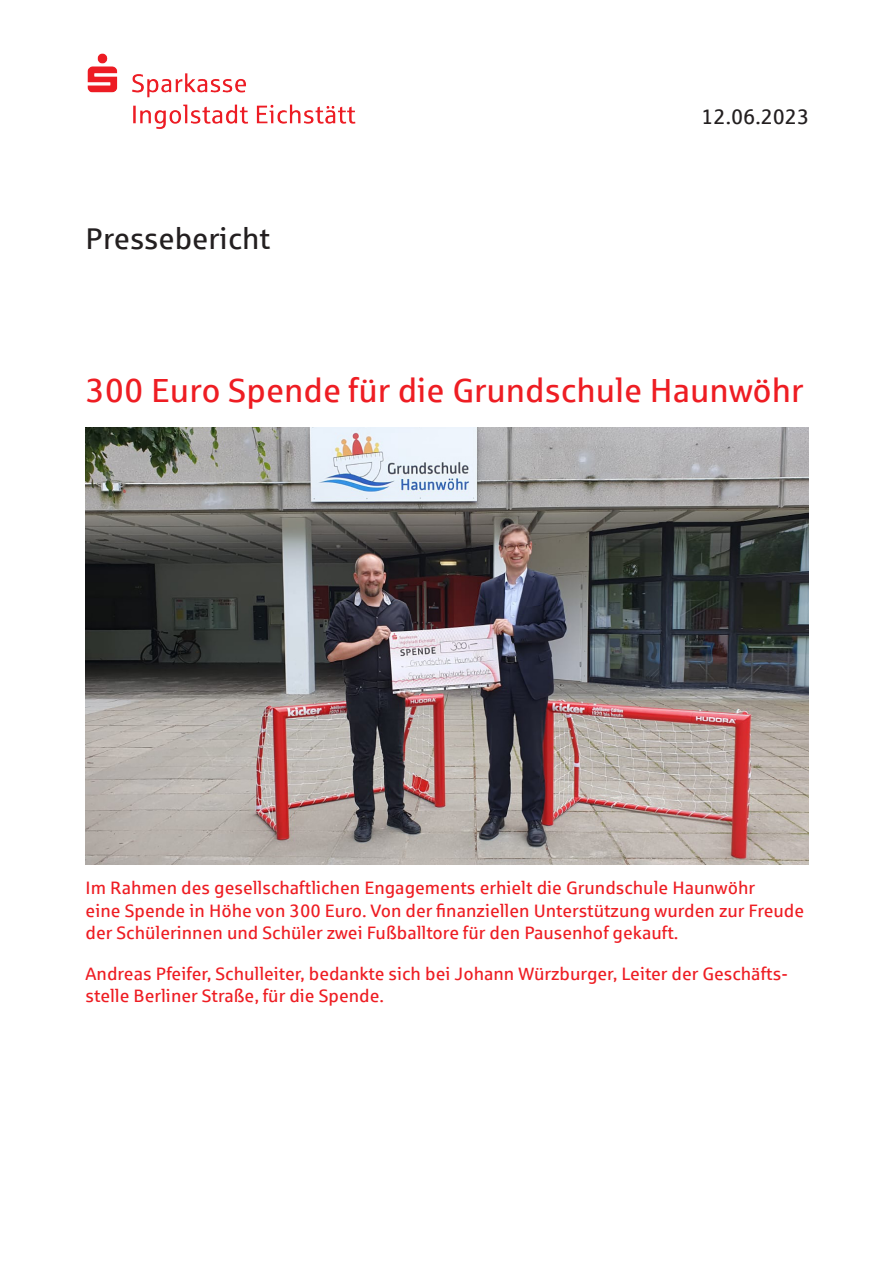
<style>
.page{position:relative;width:894px;height:1263px;background:#fff}
.page>*{position:absolute;margin:0;border:0;box-sizing:border-box;transform-origin:0 0}
.t1{font:33.45px "Sparkasse Rg";color:#ee1d23}
.t2{font:30px "Sparkasse Rg";color:#231f20}
.t3{font:21px "Sparkasse Rg";color:#231f20}
.t4{font:18px/22.5px "Sparkasse Rg";color:#ee1d23}
</style>
<div class="page">
<img style="left:88px;top:53px;width:268px;height:75px">
<img style="left:86px;top:427px;width:722px;height:437px">
<h2 class="t2" style="left:86px;top:227px;width:186px">Pressebericht</h2>
<p class="t3" style="left:701px;top:108px;width:109px">12.06.2023</p>
<h1 class="t1" style="left:86px;top:377px;width:719px">300 Euro Spende für die Grundschule Haunwöhr</h1>
<p class="t4" style="left:86px;top:878px;width:719px">Im Rahmen des gesellschaftlichen Engagements erhielt die Grundschule Haunwöhr<br>eine Spende in Höhe von 300 Euro. Von der finanziellen Unterstützung wurden zur Freude der Schülerinnen und Schüler zwei Fußballtore für den Pausenhof gekauft.</p>
<p class="t4" style="left:86px;top:963px;width:703px">Andreas Pfeifer, Schulleiter, bedankte sich bei Johann Würzburger, Leiter der Geschäfts&shy;stelle Berliner Straße, für die Spende.</p>
</div>
